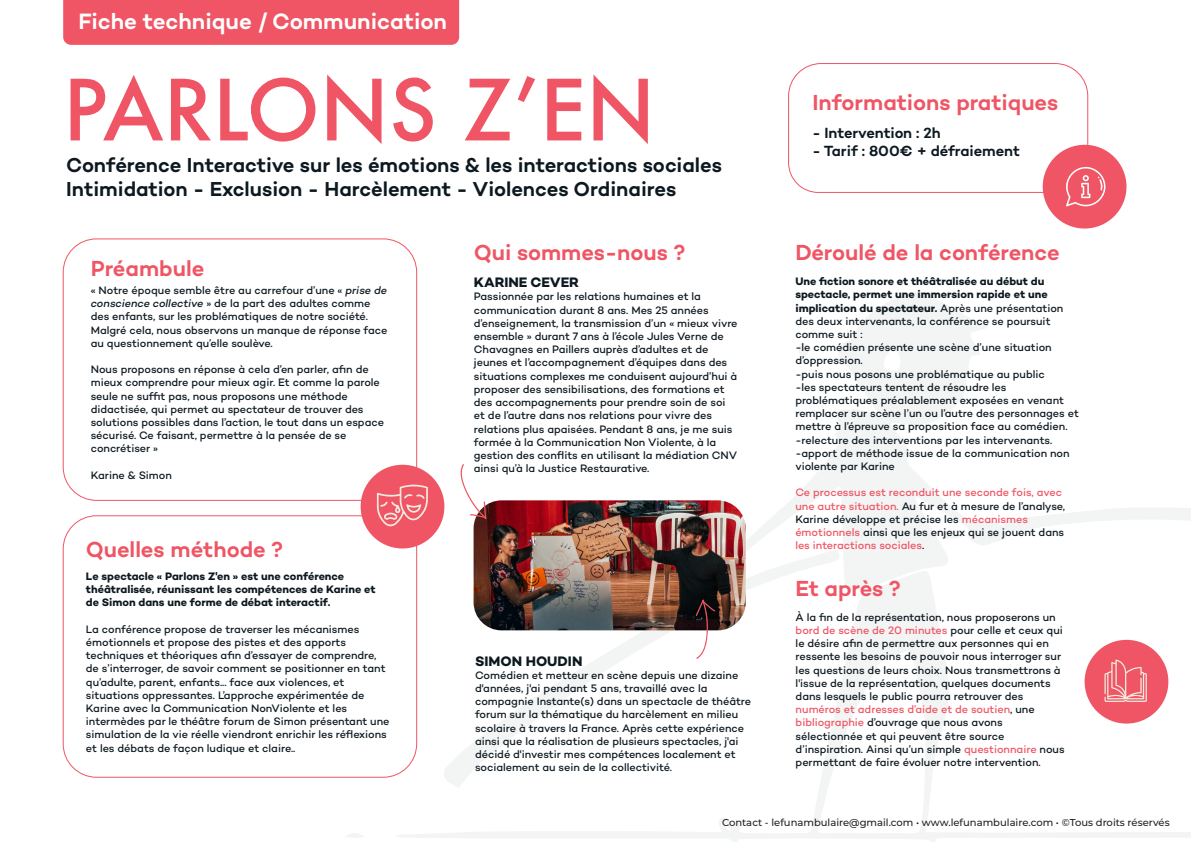
<style>
.page{position:relative;width:1191px;height:842px;background:#fff}
.page>*{position:absolute;margin:0;border:0;box-sizing:border-box;transform-origin:0 0}
.t1{font:500 81.8px "Futura";color:#ef5564}
.t2{font:600 22.6px "Campton";color:#fff}
.t3{font:600 22.2px "Campton";letter-spacing:-.005em;color:#ef5564}
.t4{font:600 20.5px/24.6px "Campton";letter-spacing:-.005em;color:#0d1920}
.t5{font:600 15px "Campton";letter-spacing:-.005em;color:#0d1920}
.t6{font:700 14px "Campton";color:#0d1920}
.t7{font:500 11px/13.2px "Campton";letter-spacing:-.005em;color:#0d1920}
.t8{font:500 11px/13.2px "Campton";letter-spacing:-.005em;color:#ef5564}
.t9{font:700 11px/13.2px "Campton";color:#0d1920}
.t10{font:500 10px "Montserrat";color:#231f20}
.s1{font-style:italic}
.s2{font-weight:700}
.s3{color:#0d1920}
.s4{color:#ef5564}
</style>
<div class="page">
<div style="left:63px;top:0;width:396px;height:45px;background:#ef5564"></div>
<svg style="left:442px;top:292px;width:749px;height:277px"></svg>
<svg style="left:395px;top:569px;width:796px;height:273px"></svg>
<svg style="left:940px;top:528px;width:25px;height:12px"></svg>
<svg style="left:797px;top:342px;width:11px;height:16px"></svg>
<svg style="left:346px;top:833px;width:18px;height:4px"></svg>
<div style="left:1084px;top:640px;width:84px;height:83px;background:#ef5564;border-radius:50%"></div>
<div style="left:63px;top:238px;width:354px;height:263px;border:1px solid #ef5564;border-radius:33px"></div>
<div style="left:63px;top:515px;width:354px;height:263px;border:1px solid #ef5564;border-radius:33px"></div>
<div style="left:360px;top:465px;width:84px;height:83px;background:#ef5564;border-radius:50%"></div>
<svg style="left:377px;top:484px;width:51px;height:43px"></svg>
<div style="left:788px;top:63px;width:300px;height:130px;border:1px solid #ef5564;border-radius:31px"></div>
<div style="left:1042px;top:145px;width:84px;height:84px;background:#ef5564;border-radius:50%"></div>
<svg style="left:1066px;top:167px;width:40px;height:39px"></svg>
<svg style="left:1104px;top:660px;width:42px;height:42px"></svg>
<img style="left:473px;top:500px;width:272px;height:130px">
<svg style="left:695px;top:599px;width:20px;height:60px"></svg>
<svg style="left:459px;top:464px;width:28px;height:55px"></svg>
<h2 class="t2" style="left:78px;top:6px;width:370px">Fiche technique / Communication</h2>
<h1 class="t1" style="left:63px;top:54px;width:593px">PARLONS ZʼEN</h1>
<h3 class="t4" style="left:66px;top:152px;width:657px">Conférence Interactive sur les émotions &amp; les interactions sociales<br>Intimidation - Exclusion - Harcèlement - Violences Ordinaires</h3>
<h3 class="t3" style="left:91px;top:254px;width:115px">Préambule</h3>
<p class="t7" style="left:91px;top:283px;width:298px">« Notre époque semble être au carrefour d’une « <span class="s1">prise de conscience collective</span> » de la part des adultes comme des enfants, sur les problématiques de notre société.<br>Malgré cela, nous observons un manque de réponse face au questionnement qu’elle soulève.</p>
<p class="t7" style="left:91px;top:362px;width:295px">Nous proposons en réponse à cela d’en parler, afin de mieux comprendre pour mieux agir. Et comme la parole seule ne suffit pas, nous proposons une méthode didactisée, qui permet au spectateur de trouver des solutions possibles dans l’action, le tout dans un espace sécurisé. Ce faisant, permettre à la pensée de se concrétiser »</p>
<p class="t7" style="left:91px;top:468px;width:83px">Karine &amp; Simon</p>
<h3 class="t3" style="left:86px;top:536px;width:199px">Quelles méthode ?</h3>
<p class="t9" style="left:86px;top:569px;width:291px">Le spectacle « Parlons Z'en » est une conférence théâtralisée, réunissant les compétences de Karine et de Simon dans une forme de débat interactif.</p>
<p class="t7" style="left:86px;top:622px;width:305px">La conférence propose de traverser les mécanismes émotionnels et propose des pistes et des apports techniques et théoriques afin d’essayer de comprendre, de s’interroger, de savoir comment se positionner en tant qu’adulte, parent, enfants... face aux violences, et situations oppressantes. L’approche expérimentée de Karine avec la Communication NonViolente et les intermèdes par le théâtre forum de Simon présentant une simulation de la vie réelle viendront enrichir les réflexions et les débats de façon ludique et claire..</p>
<h3 class="t3" style="left:474px;top:239px;width:213px">Qui sommes-nous ?</h3>
<p class="t6" style="left:474px;top:274px;width:107px">KARINE CEVER</p>
<p class="t7" style="left:474px;top:290px;width:265px">Passionnée par les relations humaines et la communication durant 8 ans. Mes 25 années d’enseignement, la transmission d’un « mieux vivre ensemble » durant 7 ans à l’école Jules Verne de Chavagnes en Paillers auprès d’adultes et de jeunes et l’accompagnement d’équipes dans des situations complexes me conduisent aujourd’hui à proposer des sensibilisations, des formations et des accompagnements pour prendre soin de soi et de l’autre dans nos relations pour vivre des relations plus apaisées. Pendant 8 ans, je me suis formée à la Communication Non Violente, à la gestion des conflits en utilisant la médiation CNV ainsi qu’à la Justice Restaurative.</p>
<p class="t6" style="left:475px;top:652px;width:109px">SIMON HOUDIN</p>
<p class="t7" style="left:475px;top:668px;width:278px">Comédien et metteur en scène depuis une dizaine d'années, j'ai pendant 5 ans, travaillé avec la compagnie Instante(s) dans un spectacle de théâtre forum sur la thématique du harcèlement en milieu scolaire à travers la France. Après cette expérience ainsi que la réalisation de plusieurs spectacles, j'ai décidé d'investir mes compétences localement et socialement au sein de la collectivité.</p>
<h3 class="t3" style="left:812px;top:89px;width:247px">Informations pratiques</h3>
<h3 class="t5" style="left:812px;top:123px;width:130px">- Intervention : 2h</h3>
<h3 class="t5" style="left:812px;top:141px;width:209px">- Tarif : 800€ + défraiement</h3>
<h3 class="t3" style="left:795px;top:238px;width:266px">Déroulé de la conférence</h3>
<p class="t7" style="left:795px;top:275px;width:285px"><span class="s2">Une fiction sonore et théâtralisée au début du spectacle, permet une immersion rapide et une implication du spectateur.</span> Après une présentation des deux intervenants, la conférence se poursuit comme suit :<br>-le comédien présente une scène d’une situation d’oppression.<br>-puis nous posons une problématique au public<br>-les spectateurs tentent de résoudre les problématiques préalablement exposées en venant remplacer sur scène l’un ou l’autre des personnages et mettre à l’épreuve sa proposition face au comédien. -relecture des interventions par les intervenants. -apport de méthode issue de la communication non violente par Karine</p>
<p class="t8" style="left:795px;top:486px;width:271px">Ce processus est reconduit une seconde fois, avec une autre situation. <span class="s3">Au fur et à mesure de l’analyse, Karine développe et précise les</span> mécanismes émotionnels <span class="s3">ainsi que les enjeux qui se jouent dans </span>les interactions sociales<span class="s3">.</span></p>
<h3 class="t3" style="left:795px;top:574px;width:107px">Et après ?</h3>
<p class="t7" style="left:795px;top:610px;width:271px">À la fin de la représentation, nous proposerons un <span class="s4">bord de scène de 20 minutes</span> pour celle et ceux qui le désire afin de permettre aux personnes qui en ressente les besoins de pouvoir nous interroger sur les questions de leurs choix. Nous transmettrons à l'issue de la représentation, quelques documents dans lesquels le public pourra retrouver des <span class="s4">numéros et adresses d’aide et de soutien</span>, une <span class="s4">bibliographie</span> d’ouvrage que nous avons sélectionnée et qui peuvent être source d’inspiration. Ainsi qu’un simple <span class="s4">questionnaire</span> nous permettant de faire évoluer notre intervention.</p>
<p class="t10" style="left:722px;top:816px;width:449px">Contact - lefunambulaire@gmail.com • www.lefunambulaire.com • ©Tous droits réservés</p>
</div>
